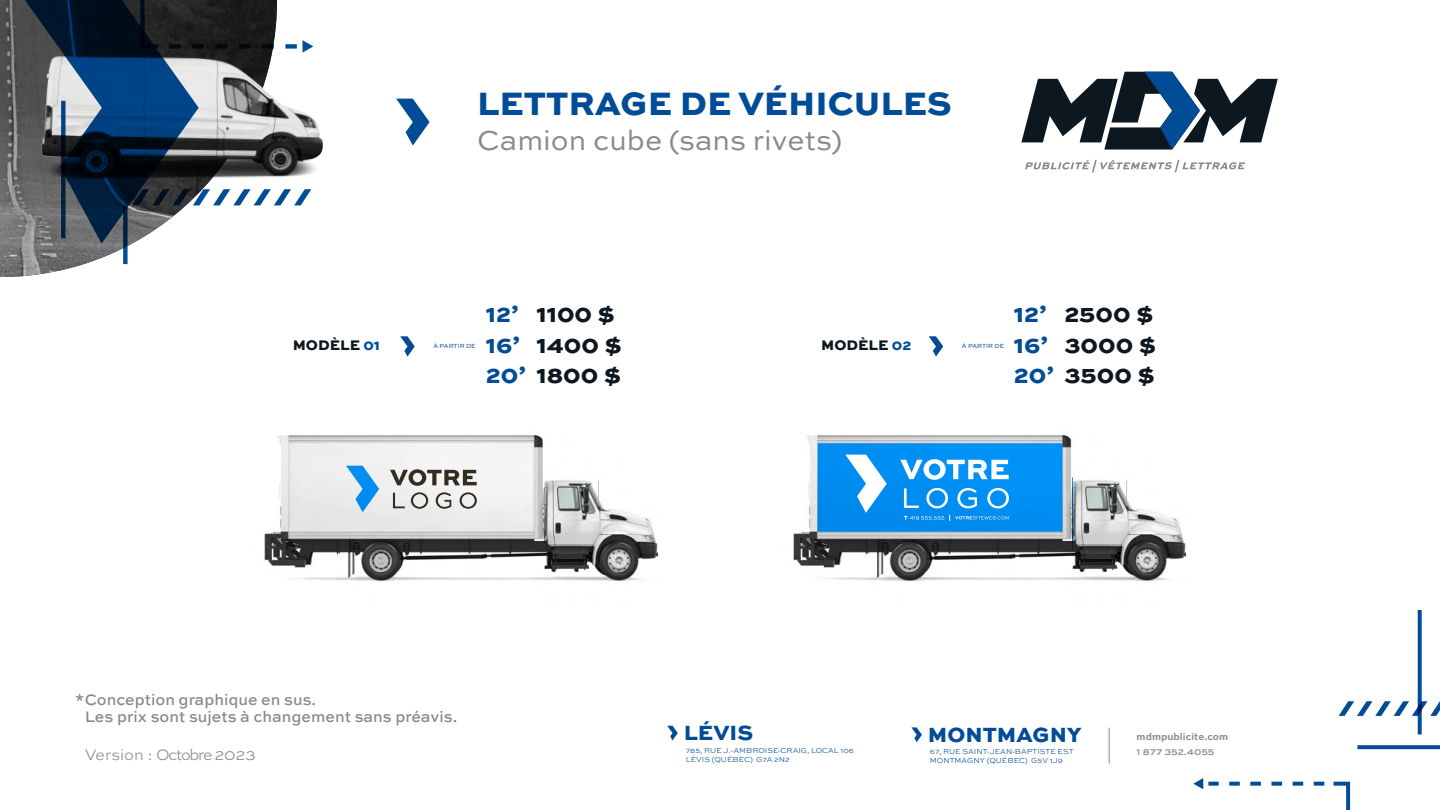
<style>
.page{position:relative;width:1440px;height:810px;background:#fff}
.page>*{position:absolute;margin:0;border:0;box-sizing:border-box;transform-origin:0 0}
.t1{font:800 34.2px "Sweet Sans Pro";color:#004c97}
.t2{font:28.95px "Sweet Sans Pro";color:#8a8a8e}
.t3{font:800 24.6px/30.7px "Sweet Sans Pro";color:#004c97}
.t4{font:800 24.6px/30.7px "Sweet Sans Pro";color:#0d1720}
.t5{font:800 21.67px "Sweet Sans Pro";color:#004c97}
.t6{font:500 15.98px/17.5px "Sweet Sans Pro";color:#8a8a8e}
.t7{font:300 15.98px "Sweet Sans Pro";color:#8a8a8e}
.t8{font:800 14.7px "Sweet Sans Pro";color:#0d1720}
.t9{font:700 10.05px "Sweet Sans Pro";color:#8a8a8e}
.t10{font:500 10.05px "Sweet Sans Pro";color:#8a8a8e}
.t11{font:300 7.65px/9px "Sweet Sans Pro";color:#004c97}
.t12{font:6.23px "Sweet Sans Pro";color:#004c97}
.s1{color:#004c97}
.s2{color:#0d1720}
</style>
<div class="page">
<svg style="left:1021px;top:72px;width:257px;height:78px"></svg>
<svg style="left:1025px;top:160px;width:220px;height:12px"></svg>
<svg style="left:396px;top:99px;width:34px;height:47px"></svg>
<svg style="left:1333px;top:781px;width:18px;height:29px"></svg>
<svg style="left:1194px;top:778px;width:130px;height:11px"></svg>
<svg style="left:1418px;top:610px;width:4px;height:124px"></svg>
<svg style="left:1357px;top:745px;width:83px;height:4px"></svg>
<svg style="left:1339px;top:701px;width:101px;height:15px"></svg>
<svg style="left:911px;top:727px;width:11px;height:15px"></svg>
<svg style="left:667px;top:726px;width:11px;height:14px"></svg>
<hr style="left:1109px;top:728px;width:1px;height:35px;background:#8a8a8e">
<img style="left:264px;top:435px;width:394px;height:146px">
<img style="left:793px;top:435px;width:393px;height:146px">
<svg style="left:400px;top:336px;width:15px;height:21px"></svg>
<svg style="left:929px;top:336px;width:14px;height:21px"></svg>
<svg style="left:346px;top:466px;width:33px;height:46px"></svg>
<svg style="left:390px;top:469px;width:87px;height:17px"></svg>
<svg style="left:393px;top:493px;width:12px;height:15px"></svg>
<svg style="left:411px;top:492px;width:17px;height:17px"></svg>
<svg style="left:436px;top:492px;width:15px;height:17px"></svg>
<svg style="left:460px;top:492px;width:17px;height:17px"></svg>
<svg style="left:817px;top:443px;width:255px;height:106px;fill:#008eee"></svg>
<svg style="left:904px;top:516px;width:40px;height:4px"></svg>
<svg style="left:950px;top:515px;width:59px;height:6px"></svg>
<svg style="left:845px;top:455px;width:42px;height:58px"></svg>
<svg style="left:900px;top:459px;width:109px;height:21px"></svg>
<svg style="left:904px;top:488px;width:15px;height:20px"></svg>
<svg style="left:926px;top:488px;width:22px;height:20px"></svg>
<svg style="left:957px;top:488px;width:20px;height:20px"></svg>
<svg style="left:987px;top:488px;width:22px;height:20px"></svg>
<img style="left:0;top:0;width:277px;height:277px">
<img style="left:199px;top:48px;width:124px;height:138px">
<svg style="left:5px;top:0;width:194px;height:244px"></svg>
<svg style="left:138px;top:0;width:25px;height:51px"></svg>
<svg style="left:169px;top:44px;width:128px;height:5px"></svg>
<svg style="left:303px;top:40px;width:10px;height:13px"></svg>
<svg style="left:61px;top:101px;width:5px;height:137px"></svg>
<svg style="left:123px;top:205px;width:5px;height:59px"></svg>
<svg style="left:132px;top:189px;width:179px;height:16px"></svg>
<h1 class="t1" style="left:477px;top:76px;width:476px">LETTRAGE DE VÉHICULES</h1>
<h2 class="t2" style="left:477px;top:120px;width:367px">Camion cube (sans rivets)</h2>
<h3 class="t8" style="left:293px;top:334px;width:89px">MODÈLE <span class="s1">01</span></h3>
<p class="t12" style="left:433px;top:341px;width:44px">À PARTIR DE</p>
<h3 class="t3" style="left:486px;top:296px;width:137px">12’<br>16’<br>20’ <span class="s2">1800 $</span></h3>
<h3 class="t4" style="left:536px;top:296px;width:87px">1100 $<br>1400 $</h3>
<h3 class="t3" style="left:1014px;top:296px;width:143px">12’<br>16’<br>20’ <span class="s2">3500 $</span></h3>
<h3 class="t4" style="left:1064px;top:296px;width:94px">2500 $<br>3000 $</h3>
<h3 class="t8" style="left:821px;top:334px;width:92px">MODÈLE <span class="s1">02</span></h3>
<p class="t12" style="left:962px;top:341px;width:44px">À PARTIR DE</p>
<h3 class="t6" style="left:85px;top:690px;width:374px;text-indent:-10px">*Conception graphique en sus.<br>Les prix sont sujets à changement sans préavis.</h3>
<h3 class="t5" style="left:684px;top:716px;width:71px">LÉVIS</h3>
<p class="t11" style="left:686px;top:746px;width:170px">785, RUE J.-AMBROISE-CRAIG, LOCAL 106<br>LÉVIS (QUÉBEC) G7A 2N2</p>
<h3 class="t5" style="left:928px;top:718px;width:155px">MONTMAGNY</h3>
<p class="t11" style="left:930px;top:747px;width:145px">67, RUE SAINT-JEAN-BAPTISTE EST<br>MONTMAGNY (QUÉBEC) G5V 1J9</p>
<h3 class="t9" style="left:1137px;top:729px;width:93px">mdmpublicite.com</h3>
<h3 class="t7" style="left:85px;top:744px;width:173px">Version : Octobre 2023</h3>
<h3 class="t10" style="left:1137px;top:745px;width:79px">1 877 352.4055</h3>
</div>
